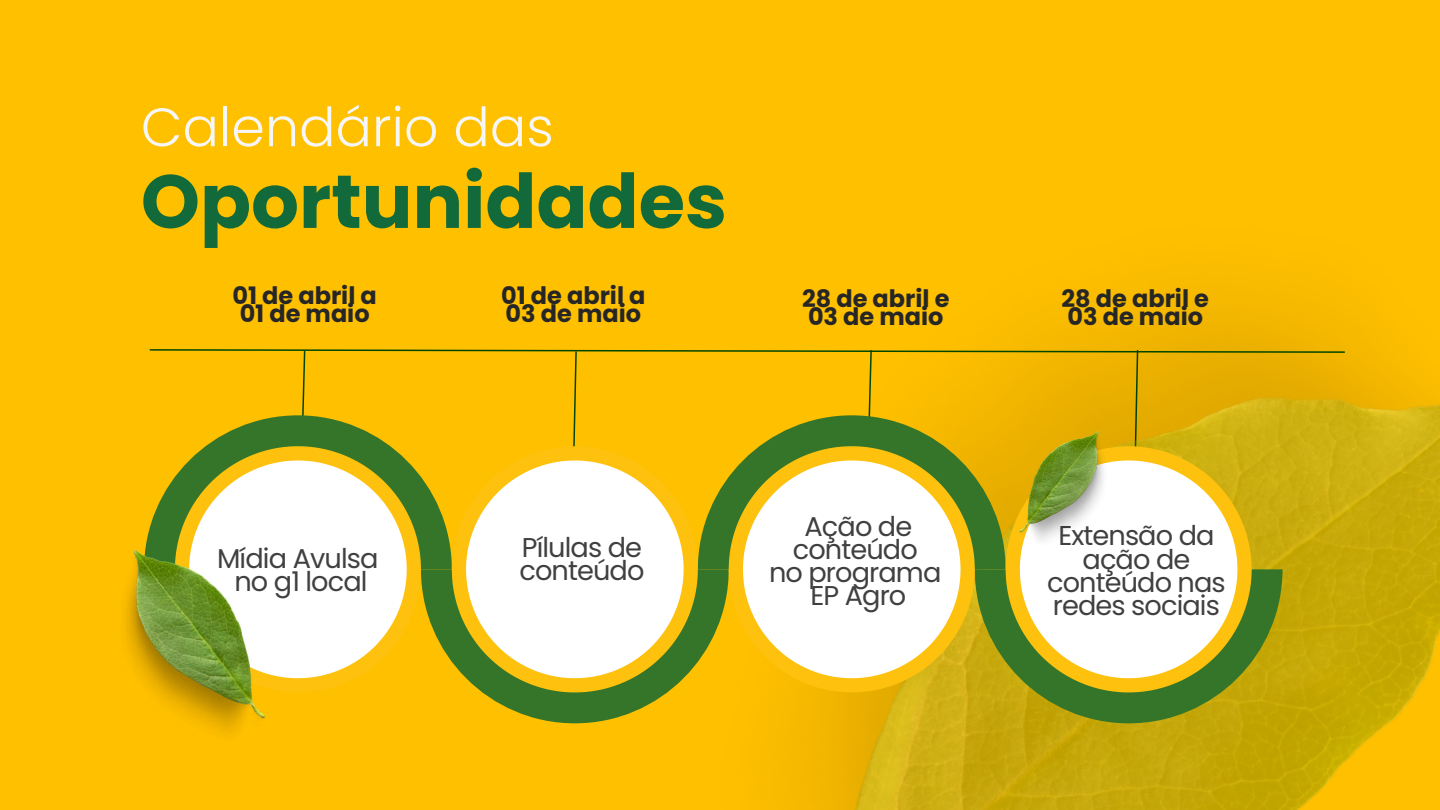
<style>
.page{position:relative;width:1440px;height:810px;background:#ffc000}
.page>*{position:absolute;margin:0;border:0;box-sizing:border-box;transform-origin:0 0}
.t1{font:700 75.3px "Poppins";color:#126a3a}
.t2{font:300 54px "Poppins";color:#f6f6f6}
.t3{font:27.2px/23.2px "Poppins";letter-spacing:-.035em;color:#404040;text-align:center}
.t4{font:700 24px/18px "Poppins";color:#262626}
</style>
<div class="page">
<img style="left:566px;top:305px;width:874px;height:505px">
<svg style="left:149px;top:348px;width:1197px;height:107px"></svg>
<svg style="left:145px;top:416px;width:307px;height:153px"></svg>
<svg style="left:421px;top:569px;width:308px;height:154px"></svg>
<svg style="left:698px;top:416px;width:308px;height:153px"></svg>
<svg style="left:975px;top:569px;width:308px;height:154px;background:#839017"></svg>
<svg style="left:452px;top:446px;width:246px;height:246px"></svg>
<svg style="left:175px;top:446px;width:246px;height:246px"></svg>
<svg style="left:189px;top:461px;width:218px;height:217px;background:#f3edce"></svg>
<svg style="left:466px;top:461px;width:218px;height:217px;fill:#fff"></svg>
<svg style="left:1006px;top:446px;width:246px;height:246px"></svg>
<svg style="left:729px;top:446px;width:246px;height:246px"></svg>
<svg style="left:743px;top:461px;width:218px;height:217px;background:#f4edcc"></svg>
<svg style="left:1020px;top:461px;width:217px;height:217px;background:#f3eed2"></svg>
<img style="left:126px;top:550px;width:140px;height:183px">
<img style="left:1019px;top:431px;width:90px;height:119px">
<h2 class="t2" style="left:141px;top:90px;width:414px">Calendário das</h2>
<h1 class="t1" style="left:141px;top:149px;width:588px">Oportunidades</h1>
<p class="t4" style="left:233px;top:287px;width:146px">01 de abril a<br>01 de maio</p>
<p class="t3" style="left:217px;top:547px;width:163px">Mídia Avulsa no g1 local</p>
<p class="t4" style="left:501px;top:287px;width:146px">01 de abril a<br>03 de maio</p>
<p class="t4" style="left:802px;top:290px;width:149px">28 de abril e<br>03 de maio</p>
<p class="t4" style="left:1062px;top:289px;width:149px">28 de abril e<br>03 de maio</p>
<p class="t3" style="left:519px;top:536px;width:127px;text-align:left">Pílulas de conteúdo</p>
<p class="t3" style="left:769px;top:515px;width:174px">Ação de conteúdo<br>no programa<br>EP Agro</p>
<p class="t3" style="left:1047px;top:524px;width:180px">Extensão da ação de conteúdo nas redes sociais</p>
</div>
